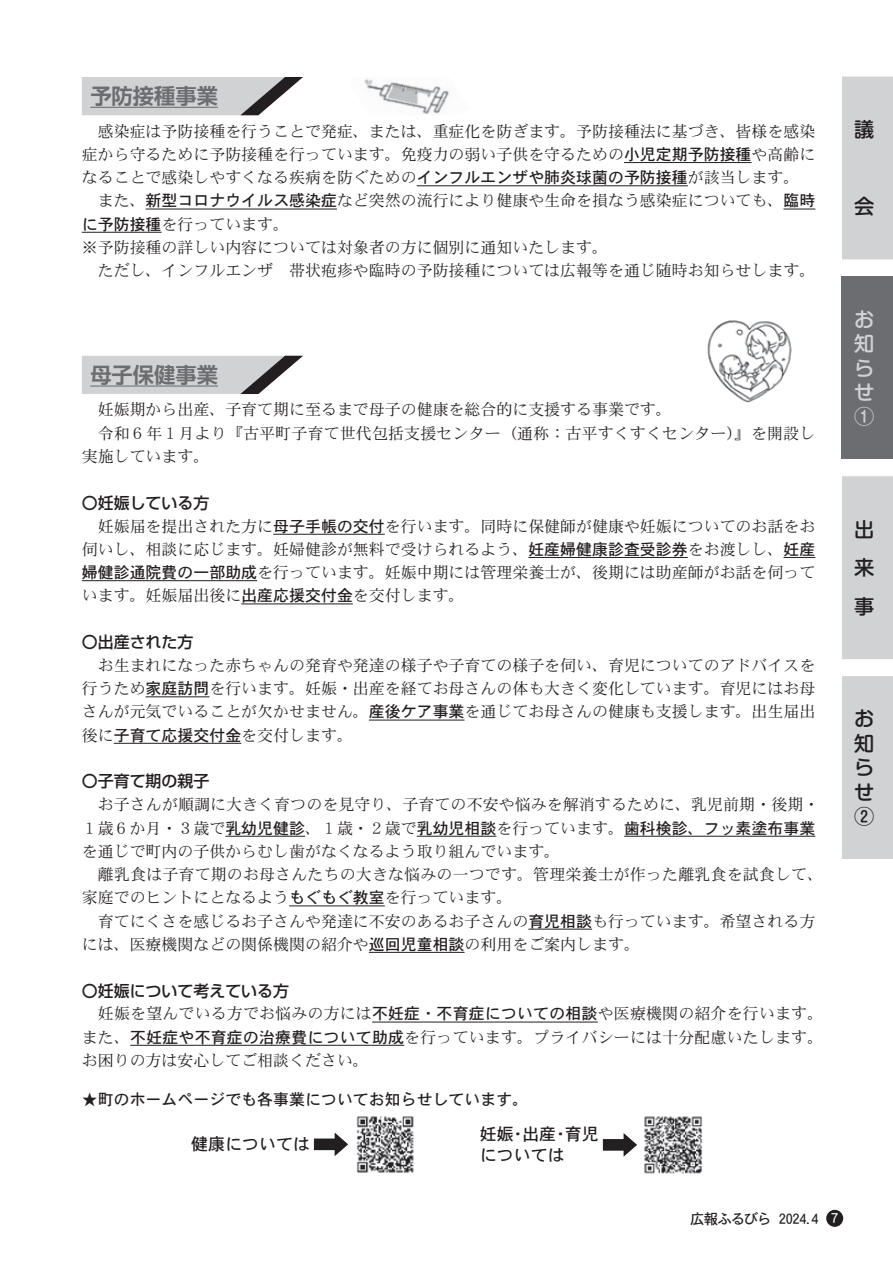
<style>
.page{position:relative;width:893px;height:1263px;background:#fff}
.page>*{position:absolute;margin:0;border:0;box-sizing:border-box;transform-origin:0 0}
.t1{font:700 21.3px "UD Shin Go Pro De";color:#6c6d70}
.NEW頁柱黒{font:500 20.25px/24.5px "Shin M Go Pro";color:#231f20;text-align:justify}
.NEW頁柱白抜き{font:500 20.25px/24.5px "Shin M Go Pro";color:#d1d2d4;text-align:justify}
._15Q本文{font:16.95px "DFHS Gothic W5 WIN RKSJ H";color:#231f20}
._15Q本文-2{font:15.9px/23.2px "DFHS Mincho W3 WIN RKSJ H";color:#231f20}
._８月__見出し{font:500 15.9px "Shin Go Pro";color:#231f20}
._15Q本文-3{font:15.9px "DFHS Gothic W5 WIN RKSJ H";color:#231f20}
.日付け柱{font:14.4px "DFHS Gothic W5 WIN RKSJ H";letter-spacing:-.04em;color:#231f20}
.ノンブル{font:13.8px "DFHS Gothic W5 WINP RKSJ H";color:#fff}
.s1{font-family:"DFHS Gothic W5 WIN RKSJ H"}
</style>
<div class="page">
<div style="left:826px;top:1210px;width:17px;height:17px;background:#231f20;border-radius:50%"></div>
<svg style="left:842px;top:77px;width:51px;height:782px;background:#d4d5d7"></svg>
<div style="left:842px;top:276px;width:51px;height:183px;background:#6c6d70"></div>
<hr style="left:624px;top:162px;width:128px;height:1px;background:#231f20">
<hr style="left:417px;top:185px;width:271px;height:1px;background:#231f20">
<hr style="left:146px;top:209px;width:191px;height:1px;background:#231f20">
<hr style="left:783px;top:209px;width:32px;height:1px;background:#231f20">
<hr style="left:82px;top:232px;width:80px;height:1px;background:#231f20">
<hr style="left:273px;top:534px;width:112px;height:1px;background:#231f20">
<hr style="left:528px;top:557px;width:160px;height:1px;background:#231f20">
<hr style="left:783px;top:557px;width:32px;height:1px;background:#231f20">
<hr style="left:82px;top:580px;width:175px;height:1px;background:#231f20">
<hr style="left:241px;top:603px;width:112px;height:1px;background:#231f20">
<hr style="left:146px;top:696px;width:63px;height:1px;background:#231f20">
<hr style="left:369px;top:720px;width:96px;height:1px;background:#231f20">
<hr style="left:114px;top:743px;width:127px;height:1px;background:#231f20">
<hr style="left:225px;top:836px;width:80px;height:1px;background:#231f20">
<hr style="left:417px;top:836px;width:79px;height:1px;background:#231f20">
<hr style="left:624px;top:836px;width:191px;height:1px;background:#231f20">
<hr style="left:289px;top:905px;width:96px;height:1px;background:#231f20">
<hr style="left:528px;top:929px;width:64px;height:1px;background:#231f20">
<hr style="left:369px;top:952px;width:96px;height:1px;background:#231f20">
<hr style="left:372px;top:1022px;width:226px;height:1px;background:#231f20">
<hr style="left:130px;top:1045px;width:274px;height:1px;background:#231f20">
<svg style="left:82px;top:77px;width:221px;height:38px;background:#c6c7c9"></svg>
<hr style="left:90px;top:107px;width:128px;height:1px;background:#6c6d70">
<img style="left:364px;top:79px;width:85px;height:36px">
<svg style="left:82px;top:356px;width:221px;height:38px;background:#c7c7c9"></svg>
<hr style="left:90px;top:385px;width:128px;height:2px;background:#6c6d70">
<img style="left:707px;top:320px;width:85px;height:83px">
<img style="left:644px;top:1116px;width:59px;height:58px">
<svg style="left:602px;top:1133px;width:35px;height:24px"></svg>
<img style="left:356px;top:1116px;width:58px;height:57px">
<svg style="left:313px;top:1133px;width:35px;height:23px"></svg>
<p class="t1" style="left:90px;top:79px;width:129px">予防接種事業</p>
<p class="_15Q本文-2" style="left:82px;top:119px;width:735px;text-align:justify">　感染症は予防接種を行うことで発症、または、重症化を防ぎます。予防接種法に基づき、皆様を感染症から守るために予防接種を行っています。免疫力の弱い子供を守るための<span class="s1">小児定期予防接種</span>や高齢になることで感染しやすくなる疾病を防ぐための<span class="s1">インフルエンザや肺炎球菌の予防接種</span>が該当します。</p>
<p class="_15Q本文-2" style="left:82px;top:189px;width:735px">　また、<span class="s1">新型コロナウイルス感染症</span>など突然の流行により健康や生命を損なう感染症についても、<span class="s1">臨時に予防接種</span>を行っています。</p>
<p class="_15Q本文-2" style="left:82px;top:235px;width:528px">※予防接種の詳しい内容については対象者の方に個別に通知いたします。</p>
<p class="_15Q本文-2" style="left:82px;top:259px;width:735px">　ただし、インフルエンザ　帯状疱疹や臨時の予防接種については広報等を通じ随時お知らせします。</p>
<p class="t1" style="left:90px;top:358px;width:129px">母子保健事業</p>
<p class="_15Q本文-2" style="left:82px;top:398px;width:591px">　妊娠期から出産、子育て期に至るまで母子の健康を総合的に支援する事業です。</p>
<p class="_15Q本文-2" style="left:82px;top:421px;width:735px">　令和６年１月より『古平町子育て世代包括支援センター（通称：古平すくすくセンター）』を開設し実施しています。　</p>
<p class="_８月__見出し" style="left:82px;top:490px;width:129px">〇妊娠している方</p>
<p class="_15Q本文-2" style="left:82px;top:514px;width:735px;text-align:justify">　妊娠届を提出された方に<span class="s1">母子手帳の交付</span>を行います。同時に保健師が健康や妊娠についてのお話をお伺いし、相談に応じます。妊婦健診が無料で受けられるよう、<span class="s1">妊産婦健康診査受診券</span>をお渡しし、<span class="s1">妊産婦健診通院費の一部助成</span>を行っています。妊娠中期には管理栄養士が、後期には助産師がお話を伺っています。妊娠届出後に<span class="s1">出産応援交付金</span>を交付します。</p>
<p class="_８月__見出し" style="left:82px;top:629px;width:113px">〇出産された方</p>
<p class="_15Q本文-2" style="left:82px;top:654px;width:735px;text-align:justify">　お生まれになった赤ちゃんの発育や発達の様子や子育ての様子を伺い、育児についてのアドバイスを行うため<span class="s1">家庭訪問</span>を行います。妊娠・出産を経てお母さんの体も大きく変化しています。育児にはお母さんが元気でいることが欠かせません。<span class="s1">産後ケア事業</span>を通じてお母さんの健康も支援します。出生届出後に<span class="s1">子育て応援交付金</span>を交付します。</p>
<p class="_８月__見出し" style="left:82px;top:768px;width:129px">〇子育て期の親子</p>
<p class="_15Q本文-2" style="left:82px;top:793px;width:739px">　お子さんが順調に大きく育つのを見守り、子育ての不安や悩みを解消するために、乳児前期・後期・<br>１歳６か月・３歳で<span class="s1">乳幼児健診</span>、１歳・２歳で<span class="s1">乳幼児相談</span>を行っています。<span class="s1">歯科検診、フッ素塗布事業</span>を通じで町内の子供からむし歯がなくなるよう取り組んでいます。</p>
<p class="_15Q本文-2" style="left:82px;top:863px;width:743px">　離乳食は子育て期のお母さんたちの大きな悩みの一つです。管理栄養士が作った離乳食を試食して、家庭でのヒントにとなるよう<span class="s1">もぐもぐ教室</span>を行っています。</p>
<p class="_15Q本文-2" style="left:82px;top:909px;width:735px">　育てにくさを感じるお子さんや発達に不安のあるお子さんの<span class="s1">育児相談</span>も行っています。希望される方には、医療機関などの関係機関の紹介や<span class="s1">巡回児童相談</span>の利用をご案内します。</p>
<p class="_８月__見出し" style="left:82px;top:977px;width:209px">〇妊娠について考えている方</p>
<p class="_15Q本文-2" style="left:82px;top:1002px;width:743px;text-align:justify">　妊娠を望んでいる方でお悩みの方には<span class="s1">不妊症・不育症についての相談</span>や医療機関の紹介を行います。また、<span class="s1">不妊症や不育症の治療費について助成</span>を行っています。プライバシーには十分配慮いたします。お困りの方は安心してご相談ください。</p>
<p class="_15Q本文-3" style="left:82px;top:1091px;width:448px">★町のホームページでも各事業についてお知らせしています。</p>
<p class="_15Q本文" style="left:480px;top:1126px;width:121px">妊娠・出産・育児</p>
<p class="_15Q本文" style="left:480px;top:1146px;width:87px">については</p>
<p class="_15Q本文" style="left:191px;top:1135px;width:121px">健康については</p>
<p class="NEW頁柱黒" style="left:854px;top:114px;width:21px">議</p>
<p class="NEW頁柱黒" style="left:854px;top:192px;width:21px">会</p>
<p class="NEW頁柱白抜き" style="left:854px;top:304px;width:21px">お知らせ①</p>
<p class="NEW頁柱黒" style="left:854px;top:507px;width:21px;line-height:38.8px">出来事</p>
<p class="NEW頁柱黒" style="left:854px;top:704px;width:21px">お知らせ②</p>
<p class="日付け柱" style="left:690px;top:1211px;width:130px">広報ふるびら 2024.4</p>
<p class="ノンブル" style="left:831px;top:1211px;width:9px">7</p>
</div>
